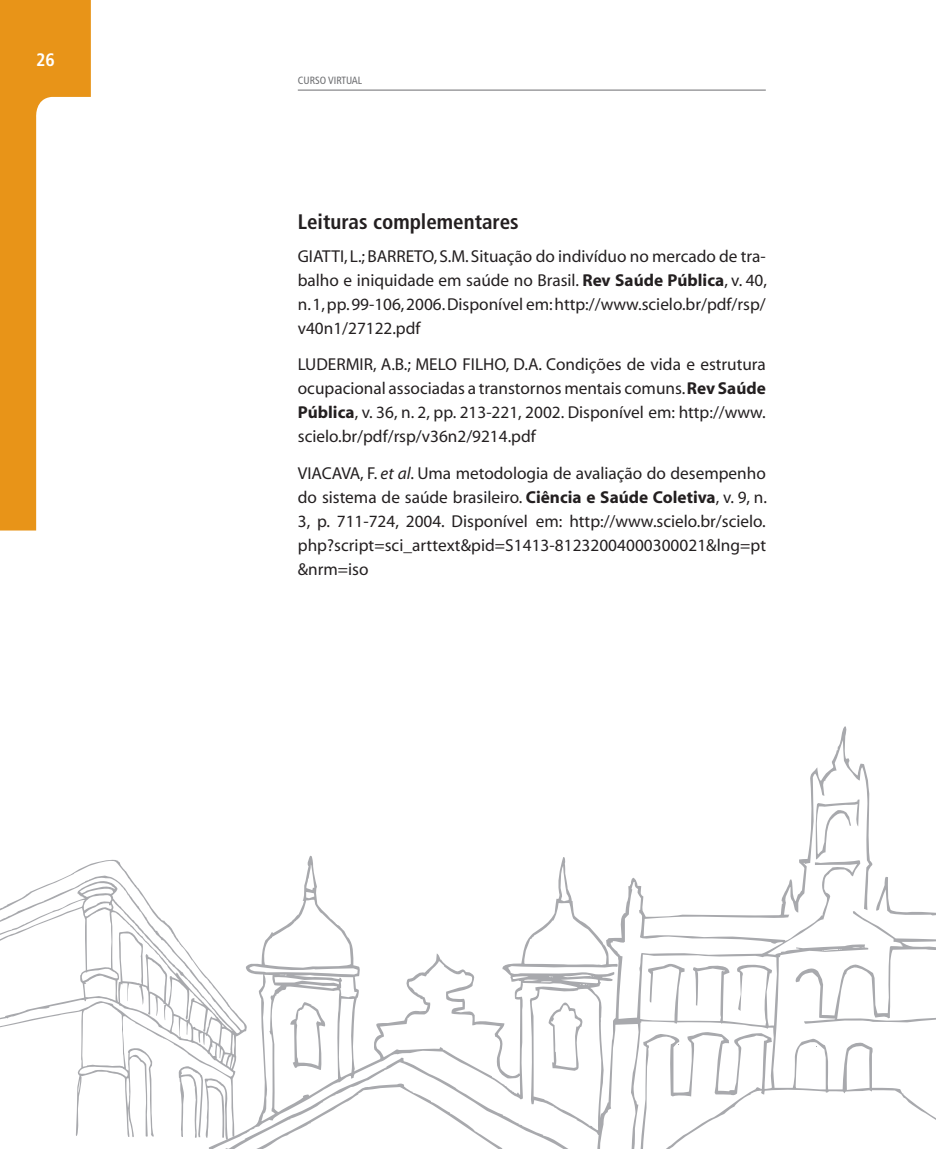
<style>
.page{position:relative;width:936px;height:1149px;background:#fff}
.page>*{position:absolute;margin:0;border:0;box-sizing:border-box;transform-origin:0 0}
.t1{font:700 condensed 21px "Frutiger LT Std";color:#231f20}
.t2{font:700 condensed 18px "Frutiger LT Std";color:#fff}
.t3{font:17.25px/24px "Myriad";color:#231f20;text-align:justify}
.t4{font:condensed 10.5px "Frutiger LT Std";color:#6c6d70}
.s1{font-weight:700}
.s2{font-style:italic}
</style>
<div class="page">
<svg style="left:0;top:0;width:91px;height:530px;fill:#e89418"></svg>
<hr style="left:298px;top:90px;width:467px;height:1px;background:#6c6d70">
<svg style="left:247px;top:855px;width:350px;height:278px"></svg>
<svg style="left:597px;top:726px;width:338px;height:422px"></svg>
<svg style="left:793px;top:876px;width:142px;height:147px"></svg>
<svg style="left:814px;top:799px;width:45px;height:60px"></svg>
<svg style="left:181px;top:998px;width:402px;height:150px"></svg>
<svg style="left:0;top:859px;width:247px;height:277px"></svg>
<p class="t2" style="left:36px;top:49px;width:20px">26</p>
<p class="t4" style="left:298px;top:74px;width:66px">CURSO VIRTUAL</p>
<p class="t1" style="left:298px;top:209px;width:222px">Leituras complementares</p>
<p class="t3" style="left:298px;top:244px;width:470px">GIATTI, L.;BARRETO,S.M.Situação do indivíduo no mercado de tra&shy;balho e iniquidade em saúde no Brasil. <span class="s1">Rev Saúde Pública</span>, v. 40, n.1,pp.99-106,2006.Disponível em:http://www.scielo.br/pdf/rsp/ v40n1/27122.pdf</p>
<p class="t3" style="left:298px;top:353px;width:469px">LUDERMIR, A.B.; MELO FILHO, D.A. Condições de vida e estrutura ocupacional associadas a transtornos mentais comuns.<span class="s1">Rev Saúde Pública</span>, v. 36, n. 2, pp. 213-221, 2002. Disponível em: http://www. scielo.br/pdf/rsp/v36n2/9214.pdf</p>
<p class="t3" style="left:298px;top:462px;width:471px">VIACAVA, F. <span class="s2">et al</span>. Uma metodologia de avaliação do desempenho do sistema de saúde brasileiro. <span class="s1">Ciência e Saúde Coletiva</span>, v. 9, n.<br>3, p. 711-724, 2004. Disponível em: http://www.scielo.br/scielo. php?script=sci_arttext&amp;pid=S1413-81232004000300021&amp;lng=pt &amp;nrm=iso</p>
</div>
